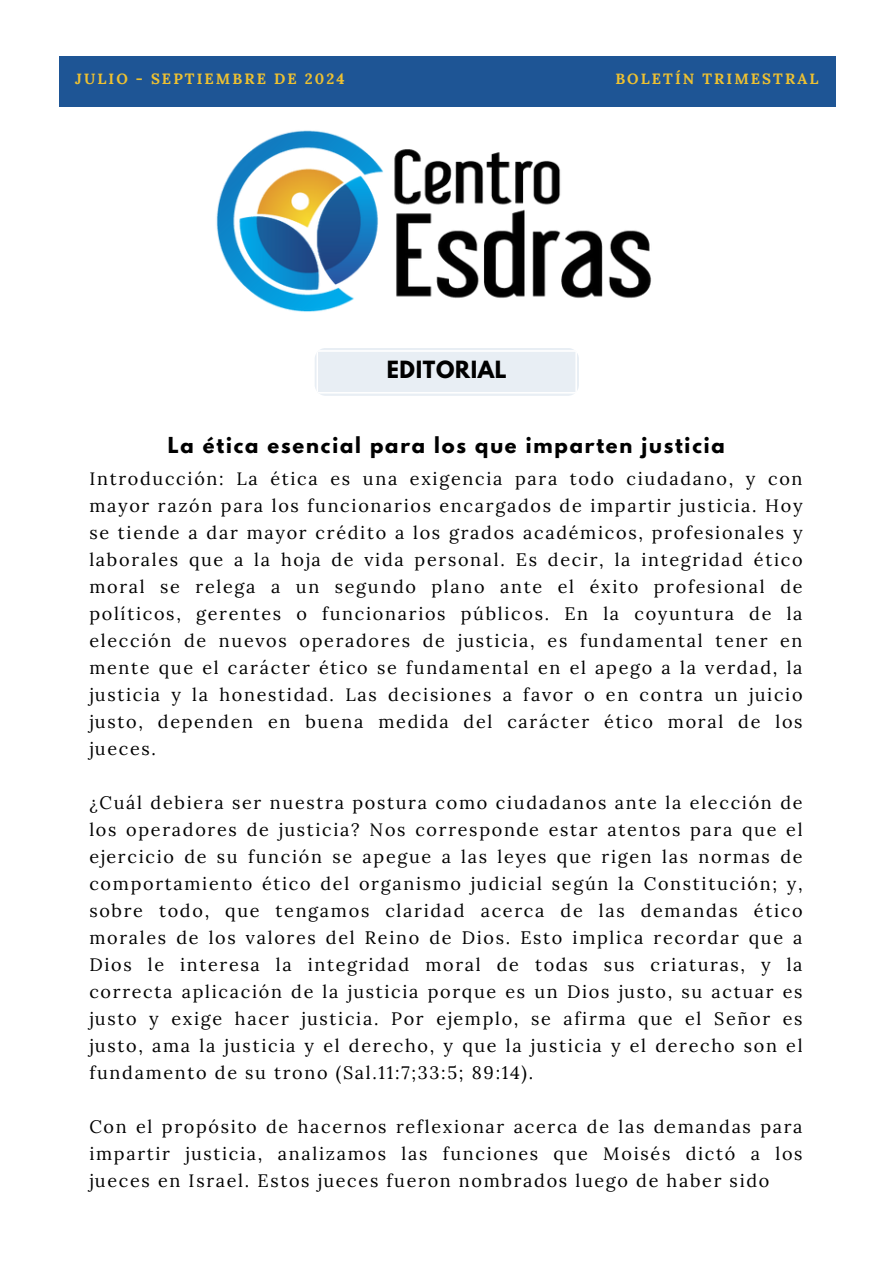
<style>
.page{position:relative;width:894px;height:1264px;background:#fff}
.page>*{position:absolute;margin:0;border:0;box-sizing:border-box;transform-origin:0 0}
.t1{font:700 21px "League Spartan";letter-spacing:.03em;color:#000}
.t2{font:700 19.5px "League Spartan";letter-spacing:.095em;color:#000}
.t3{font:18px/27px "Lora";letter-spacing:.095em;color:#000;text-align:justify}
.t4{font:700 14.85px "Lora";letter-spacing:.14em;color:#eec131}
</style>
<div class="page">
<div style="left:59px;top:56px;width:776px;height:51px;background:#1e5595"></div>
<img style="left:216px;top:130px;width:435px;height:182px">
<svg style="left:314px;top:348px;width:265px;height:47px"></svg>
<svg style="left:316px;top:350px;width:260px;height:43px;background:#e9eff4"></svg>
<p class="t4" style="left:75px;top:69px;width:271px">JULIO - SEPTIEMBRE DE 2024</p>
<h1 class="t4" style="left:615px;top:69px;width:204px">BOLETÍN TRIMESTRAL</h1>
<p class="t1" style="left:386px;top:358px;width:121px">EDITORIAL</p>
<p class="t2" style="left:168px;top:435px;width:558px">La ética esencial para los que imparten justicia</p>
<h2 class="t3" style="left:89px;top:464px;width:714px">Introducción: La ética es una exigencia para todo ciudadano, y con mayor razón para los funcionarios encargados de impartir justicia. Hoy se tiende a dar mayor crédito a los grados académicos, profesionales y laborales que a la hoja de vida personal. Es decir, la integridad ético moral se relega a un segundo plano ante el éxito profesional de políticos, gerentes o funcionarios públicos. En la coyuntura de la elección de nuevos operadores de justicia, es fundamental tener en mente que el carácter ético se fundamental en el apego a la verdad, la justicia y la honestidad. Las decisiones a favor o en contra un juicio justo, dependen en buena medida del carácter ético moral de los jueces.</h2>
<h3 class="t3" style="left:89px;top:788px;width:714px">¿Cuál debiera ser nuestra postura como ciudadanos ante la elección de los operadores de justicia? Nos corresponde estar atentos para que el ejercicio de su función se apegue a las leyes que rigen las normas de comportamiento ético del organismo judicial según la Constitución; y, sobre todo, que tengamos claridad acerca de las demandas ético morales de los valores del Reino de Dios. Esto implica recordar que a Dios le interesa la integridad moral de todas sus criaturas, y la correcta aplicación de la justicia porque es un Dios justo, su actuar es justo y exige hacer justicia. Por ejemplo, se afirma que el Señor es justo, ama la justicia y el derecho, y que la justicia y el derecho son el fundamento de su trono (Sal.11:7;33:5; 89:14).</h3>
<h3 class="t3" style="left:89px;top:1112px;width:714px">Con el propósito de hacernos reflexionar acerca de las demandas para impartir justicia, analizamos las funciones que Moisés dictó a los jueces en Israel. Estos jueces fueron nombrados luego de haber sido</h3>
</div>
